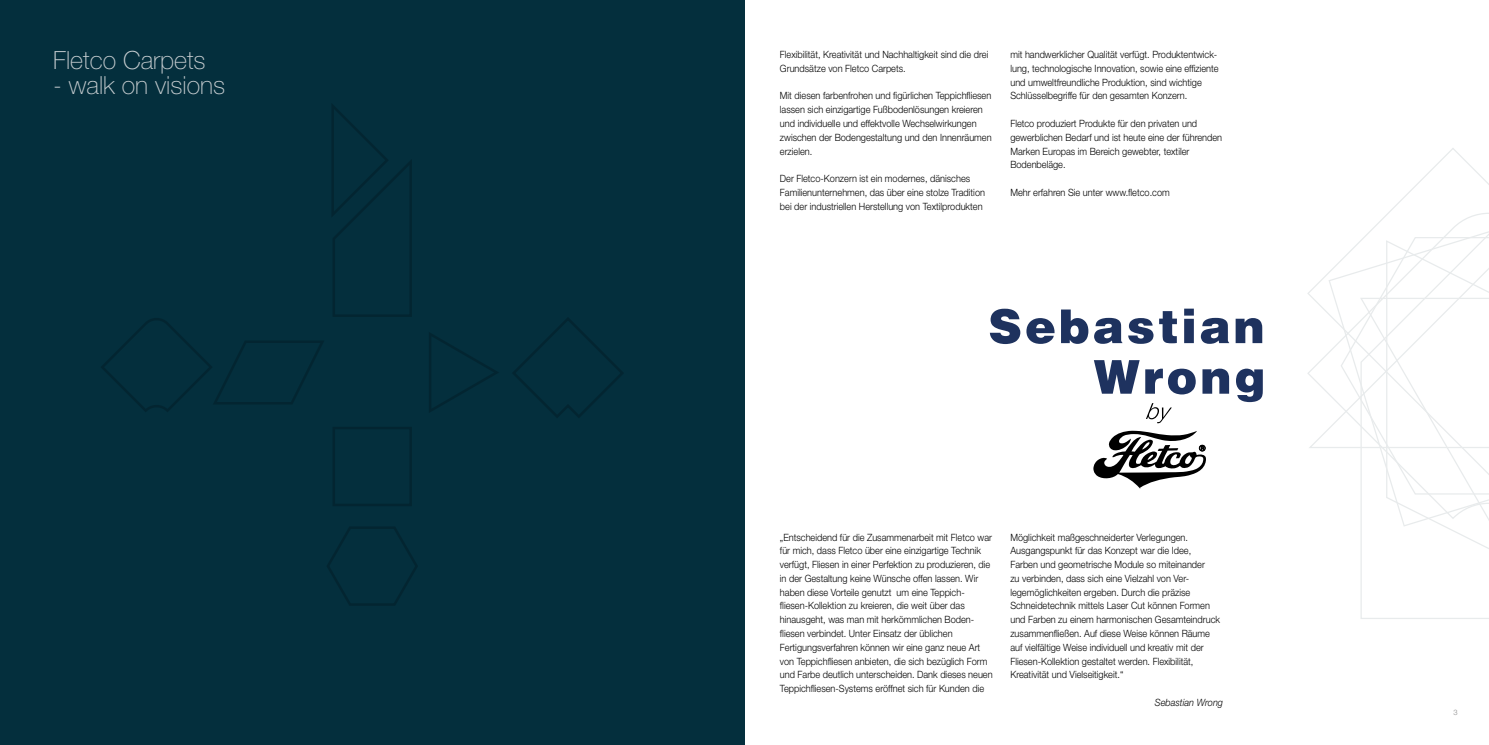
<style>
.page{position:relative;width:1489px;height:745px;background:#fff}
.page>*{position:absolute;margin:0;border:0;box-sizing:border-box;transform-origin:0 0}
.t1{font:100 25px "Helvetica Neue LT Std";color:#c9cfd2}
.t2{font:300 10px/13.8px "Helvetica Neue LT Std";color:#000;scale:.92 1}
.t3{font:italic 300 10px "Helvetica Neue LT Std";color:#000;scale:.92 1}
.t4{font:300 7.5px "Helvetica Neue LT Std";color:#878787}
</style>
<div class="page">
<div style="left:0;top:0;width:744px;height:744px;background:#042f3d"></div>
<svg style="left:1365px;top:148px;width:123px;height:88px"></svg>
<svg style="left:1307px;top:236px;width:181px;height:365px"></svg>
<svg style="left:429px;top:333px;width:69px;height:79px"></svg>
<svg style="left:101px;top:104px;width:311px;height:308px"></svg>
<svg style="left:513px;top:318px;width:110px;height:100px"></svg>
<svg style="left:327px;top:527px;width:90px;height:78px"></svg>
<svg style="left:1094px;top:360px;width:45px;height:33px"></svg>
<svg style="left:1145px;top:368px;width:50px;height:26px"></svg>
<svg style="left:1202px;top:368px;width:26px;height:25px"></svg>
<svg style="left:1236px;top:368px;width:26px;height:34px"></svg>
<svg style="left:989px;top:308px;width:31px;height:36px"></svg>
<svg style="left:1026px;top:318px;width:28px;height:25px"></svg>
<svg style="left:1061px;top:309px;width:27px;height:34px"></svg>
<svg style="left:1094px;top:317px;width:28px;height:26px"></svg>
<svg style="left:1128px;top:318px;width:25px;height:25px"></svg>
<svg style="left:1159px;top:311px;width:17px;height:32px"></svg>
<svg style="left:1184px;top:308px;width:9px;height:35px"></svg>
<svg style="left:1200px;top:317px;width:28px;height:26px"></svg>
<svg style="left:1235px;top:318px;width:27px;height:25px"></svg>
<svg style="left:1146px;top:403px;width:25px;height:20px"></svg>
<svg style="left:1093px;top:430px;width:112px;height:57px"></svg>
<h1 class="t1" style="left:53px;top:46px;width:154px">Fletco Carpets</h1>
<h1 class="t1" style="left:53px;top:71px;width:173px">- walk on visions</h1>
<p class="t2" style="left:780px;top:47px;width:228px">Flexibilität, Kreativität und Nachhaltigkeit sind die drei<br>Grundsätze von Fletco Carpets.</p>
<p class="t2" style="left:780px;top:89px;width:232px">Mit diesen farbenfrohen und figürlichen Teppichfliesen lassen sich einzigartige Fußbodenlösungen kreieren und individuelle und effektvolle Wechselwirkungen zwischen der Bodengestaltung und den Innenräumen erzielen.</p>
<p class="t2" style="left:780px;top:171px;width:224px">Der Fletco-Konzern ist ein modernes, dänisches<br>Familienunternehmen, das über eine stolze Tradition bei der industriellen Herstellung von Textilprodukten</p>
<p class="t2" style="left:1010px;top:47px;width:228px">mit handwerklicher Qualität verfügt. Produktentwick&shy;lung, technologische Innovation, sowie eine effiziente und umweltfreundliche Produktion, sind wichtige Schlüsselbegriffe für den gesamten Konzern.</p>
<p class="t2" style="left:1010px;top:116px;width:232px">Fletco produziert Produkte für den privaten und gewerblichen Bedarf und ist heute eine der führenden Marken Europas im Bereich gewebter, textiler Bodenbeläge.</p>
<p class="t2" style="left:1010px;top:185px;width:175px">Mehr erfahren Sie unter www.fletco.com</p>
<p class="t2" style="left:780px;top:529px;width:233px">„Entscheidend für die Zusammenarbeit mit Fletco war für mich, dass Fletco über eine einzigartige Technik verfügt, Fliesen in einer Perfektion zu produzieren, die in der Gestaltung keine Wünsche offen lassen. Wir haben diese Vorteile genutzt um eine Teppich&shy;fliesen-Kollektion zu kreieren, die weit über das hinausgeht, was man mit herkömmlichen Boden&shy;fliesen verbindet. Unter Einsatz der üblichen Fertigungsverfahren können wir eine ganz neue Art von Teppichfliesen anbieten, die sich bezüglich Form und Farbe deutlich unterscheiden. Dank dieses neuen Teppichfliesen-Systems eröffnet sich für Kunden die</p>
<p class="t2" style="left:1010px;top:529px;width:229px">Möglichkeit maßgeschneiderter Verlegungen.<br>Ausgangspunkt für das Konzept war die Idee, Farben und geometrische Module so miteinander<br>zu verbinden, dass sich eine Vielzahl von Ver&shy;legemöglichkeiten ergeben. Durch die präzise Schneidetechnik mittels Laser Cut können Formen und Farben zu einem harmonischen Gesamteindruck zusammenfließen. Auf diese Weise können Räume auf vielfältige Weise individuell und kreativ mit der Fliesen-Kollektion gestaltet werden. Flexibilität, Kreativität und Vielseitigkeit.“</p>
<p class="t3" style="left:1154px;top:695px;width:76px">Sebastian Wrong</p>
<p class="t4" style="left:1453px;top:707px;width:6px">3</p>
</div>
